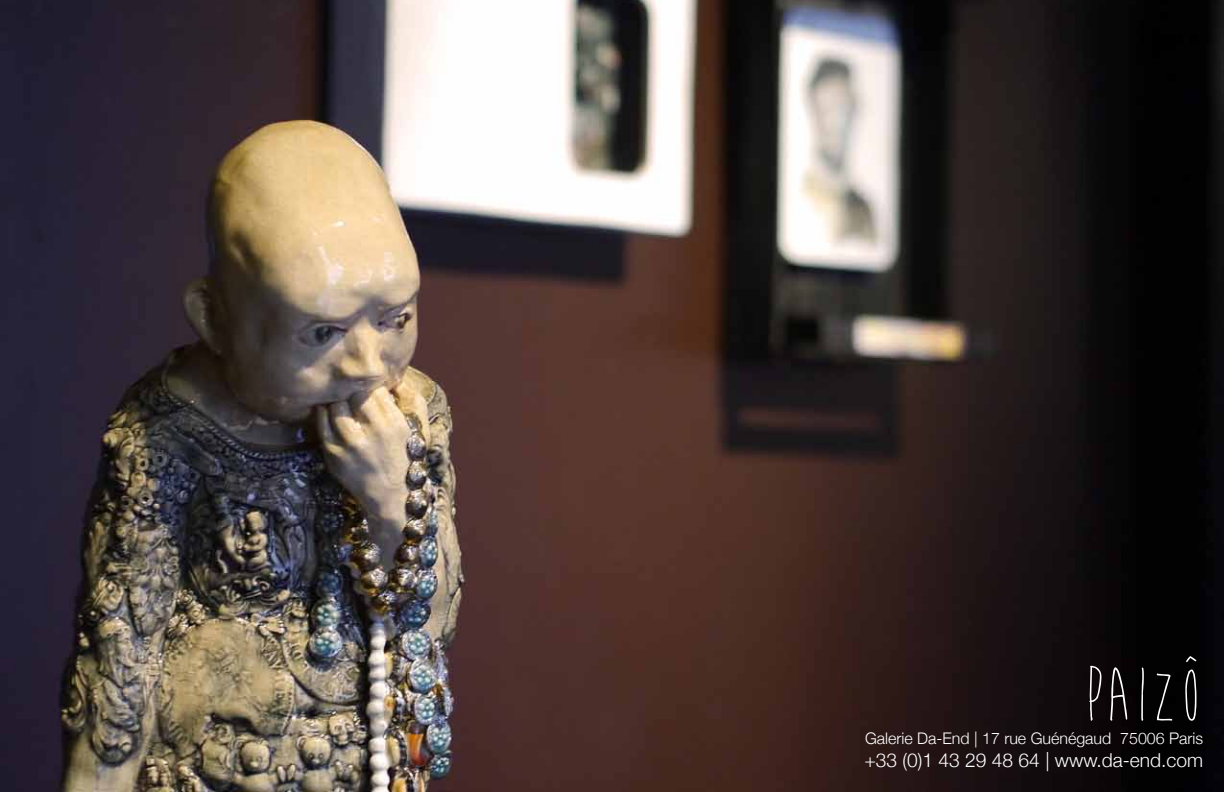
<style>
.page{position:relative;width:1224px;height:792px;background:#fff}
.page>*{position:absolute;margin:0;border:0;box-sizing:border-box;transform-origin:0 0}
.t1{font:80px "Brain Flower";color:#fff}
.t2{font:300 19.2px "Helvetica Neue";color:#fff}
.t3{font:300 16px "Helvetica Neue";color:#fff}
</style>
<div class="page">
<img style="left:0;top:0;width:1224px;height:792px">
<h1 class="t1" style="left:1084px;top:654px;width:121px">paizô</h1>
<p class="t3" style="left:865px;top:728px;width:340px">Galerie Da-End | 17 rue Guénégaud 75006 Paris</p>
<p class="t2" style="left:864px;top:748px;width:340px">+33 (0)1 43 29 48 64 | www.da-end.com</p>
</div>
